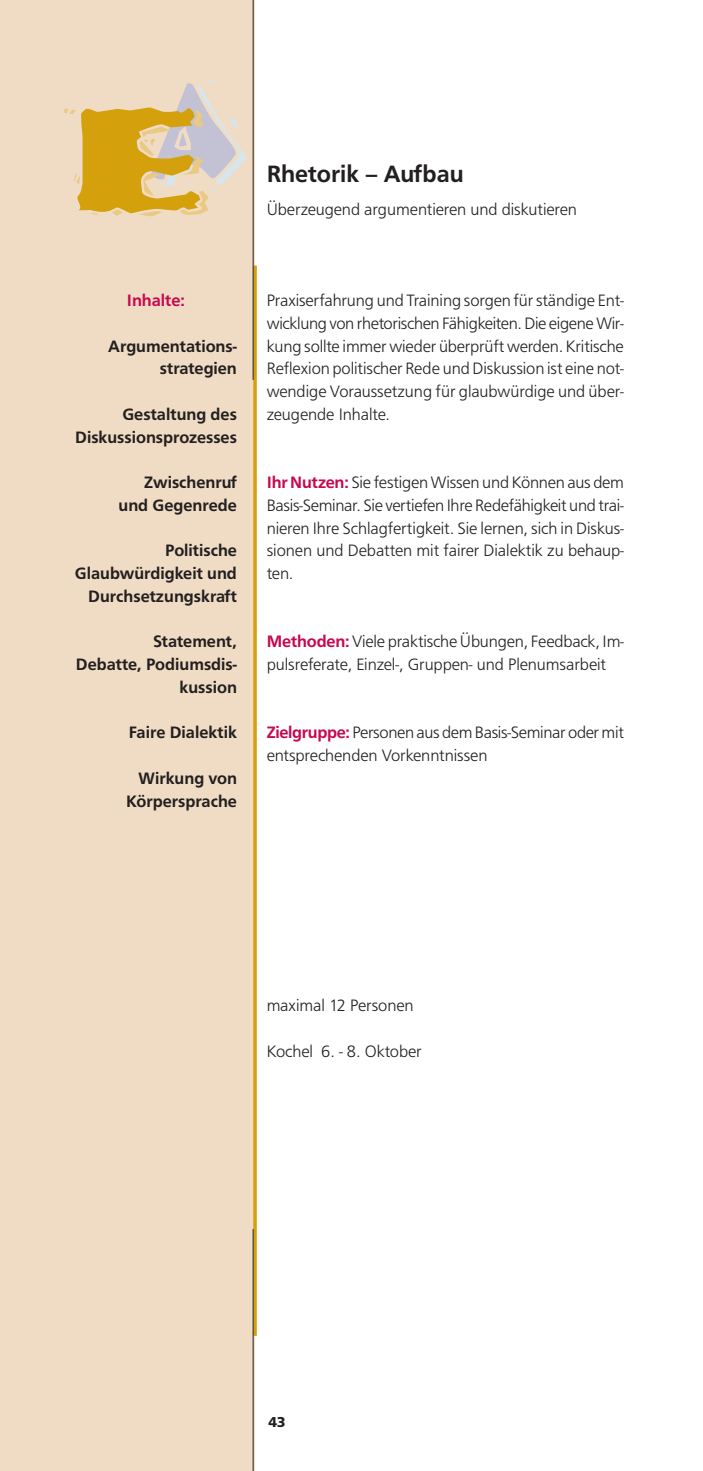
<style>
.page{position:relative;width:703px;height:1471px;background:#fff}
.page>*{position:absolute;margin:0;border:0;box-sizing:border-box;transform-origin:0 0}
.t1{font:500 24.5px "Frutu T Med N18";color:#231f20}
.t2{font:300 17.15px/22.8px "Frutu T Lig N09";letter-spacing:-.01em;color:#231f20;text-align:justify}
.t3{font:500 17.15px/22.8px "Frutu T Med N18";color:#231f20;text-align:right}
.t4{font:500 17.15px "Frutu T Med N18";color:#c70851}
.t5{font:14.88px "Frutu T Bol N09 Bold";color:#231f20}
.s1{font-family:"Frutu T Med N18";font-weight:500;color:#c70851}
</style>
<div class="page">
<div style="left:0;top:0;width:257px;height:1471px;background:#f0dcc4"></div>
<h1 class="t1" style="left:267px;top:163px;width:199px">Rhetorik – Aufbau</h1>
<p class="t2" style="left:267px;top:199px;width:312px">Überzeugend argumentieren und diskutieren</p>
<p class="t4" style="left:127px;top:293px;width:60px">Inhalte:</p>
<p class="t3" style="left:108px;top:336px;width:130px">Argumentations&shy;strategien</p>
<p class="t3" style="left:75px;top:404px;width:163px">Gestaltung des<br>Diskussionsprozesses</p>
<p class="t3" style="left:118px;top:472px;width:120px">Zwischenruf und Gegenrede</p>
<p class="t3" style="left:75px;top:540px;width:164px">Politische<br>Glaubwürdigkeit und<br>Durchsetzungskraft</p>
<p class="t3" style="left:76px;top:631px;width:163px">Statement,<br>Debatte, Podiumsdis&shy;kussion</p>
<p class="t3" style="left:129px;top:722px;width:110px">Faire Dialektik</p>
<p class="t3" style="left:126px;top:768px;width:112px">Wirkung von<br>Körpersprache</p>
<p class="t2" style="left:267px;top:290px;width:359px">Praxiserfahrung und Training sorgen für ständige Ent&shy;wicklung von rhetorischen Fähigkeiten. Die eigene Wir&shy;kung sollte immer wieder überprüft werden. Kritische Reflexion politischer Rede und Diskussion ist eine not&shy;wendige Voraussetzung für glaubwürdige und über&shy;zeugende Inhalte.</p>
<p class="t2" style="left:267px;top:472px;width:359px"><span class="s1">Ihr Nutzen:</span> Sie festigen Wissen und Können aus dem Basis-Seminar. Sie vertiefen Ihre Redefähigkeit und trai&shy;nieren Ihre Schlagfertigkeit. Sie lernen, sich in Diskus&shy;sionen und Debatten mit fairer Dialektik zu behaup&shy;ten.</p>
<p class="t2" style="left:267px;top:631px;width:359px"><span class="s1">Methoden:</span> Viele praktische Übungen, Feedback, Im&shy;pulsreferate, Einzel-, Gruppen- und Plenumsarbeit</p>
<p class="t2" style="left:267px;top:722px;width:359px"><span class="s1">Zielgruppe:</span> Personen aus dem Basis-Seminar oder mit entsprechenden Vorkenntnissen</p>
<p class="t2" style="left:267px;top:995px;width:148px">maximal 12 Personen</p>
<p class="t2" style="left:267px;top:1041px;width:157px">Kochel 6. - 8. Oktober</p>
<p class="t5" style="left:269px;top:1415px;width:19px">43</p>
</div>
